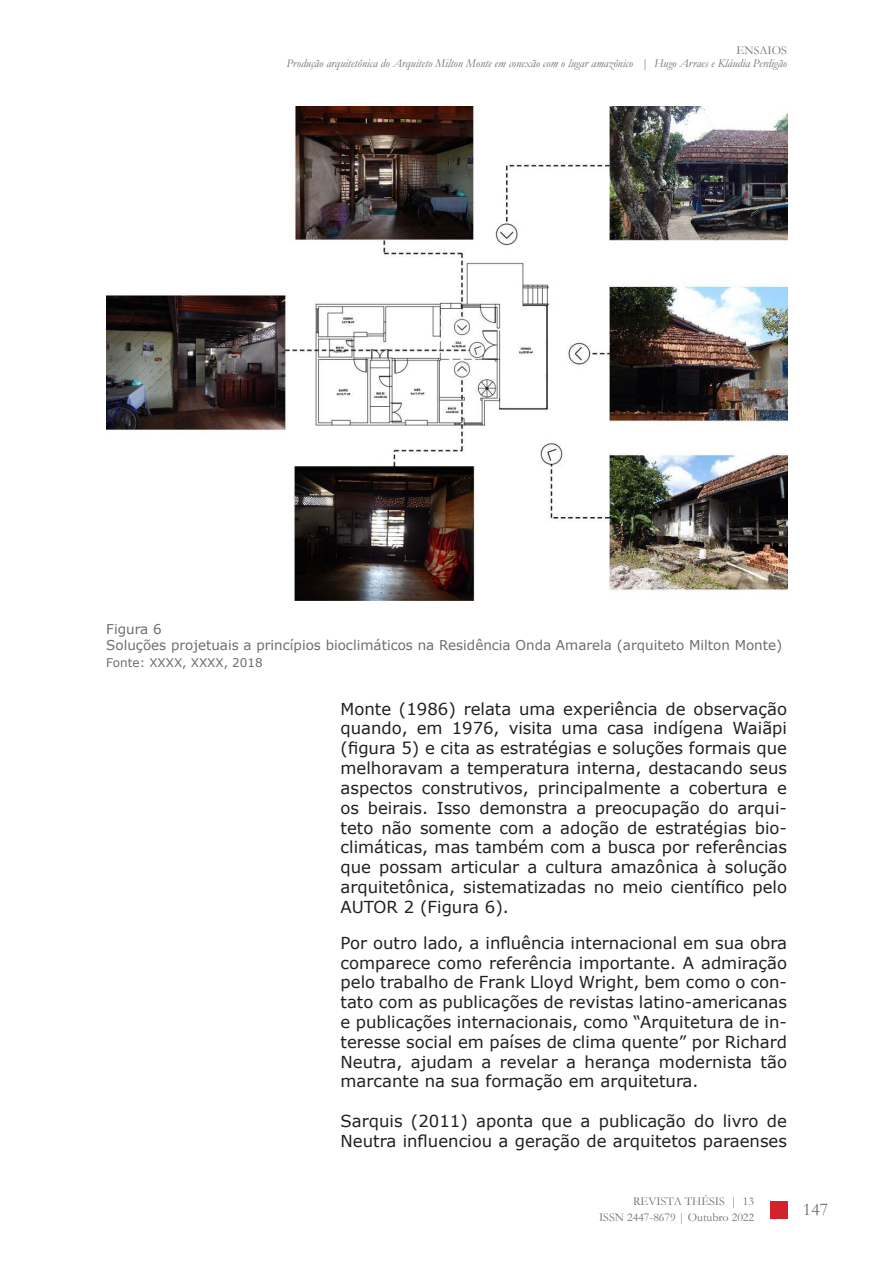
<style>
.page{position:relative;width:893px;height:1263px;background:#fff}
.page>*{position:absolute;margin:0;border:0;box-sizing:border-box;transform-origin:0 0}
.t1{font:18px "Garamond";color:#6d6f72}
.Artigos_-_Texto{font:16.5px/19.8px "Verdana";color:#231f20;text-align:justify}
.Legendas_-_Título{font:13.5px "Verdana";color:#6c6d70}
.t2{font:italic 12px/12.8px "Garamond";color:#6d6f72;text-align:right}
.t3{font:12px/16.2px "Garamond";color:#6d6f72;text-align:right}
.t4{font:12px "Verdana";color:#6c6d70}
.s1{font-style:normal}
</style>
<div class="page">
<div style="left:770px;top:1201px;width:17px;height:17px;background:#d3222c"></div>
<img style="left:106px;top:106px;width:681px;height:495px">
<p class="t2" style="left:286px;top:44px;width:502px"><span class="s1">ENSAIOS<br></span>Produção arquitetônica do Arquiteto Milton Monte em conexão com o lugar amazônico <span class="s1">|</span> Hugo Arraes e Kláudia Perdigão</p>
<p class="Legendas_-_Título" style="left:106px;top:620px;width:57px">Figura 6</p>
<p class="Legendas_-_Título" style="left:106px;top:636px;width:677px">Soluções projetuais a princípios bioclimáticos na Residência Onda Amarela (arquiteto Milton Monte)</p>
<p class="t4" style="left:106px;top:654px;width:158px">Fonte: XXXX, XXXX, 2018</p>
<p class="Artigos_-_Texto" style="left:341px;top:699px;width:448px">Monte (1986) relata uma experiência de observação quando, em 1976, visita uma casa indígena Waiãpi (figura 5) e cita as estratégias e soluções formais que melhoravam a temperatura interna, destacando seus aspectos construtivos, principalmente a cobertura e os beirais. Isso demonstra a preocupação do arqui&shy;teto não somente com a adoção de estratégias bio&shy;climáticas, mas também com a busca por referências que possam articular a cultura amazônica à solução arquitetônica, sistematizadas no meio científico pelo AUTOR 2 (Figura 6).</p>
<p class="Artigos_-_Texto" style="left:341px;top:933px;width:448px">Por outro lado, a influência internacional em sua obra comparece como referência importante. A admiração pelo trabalho de Frank Lloyd Wright, bem como o con&shy;tato com as publicações de revistas latino-americanas e publicações internacionais, como “Arquitetura de in&shy;teresse social em países de clima quente” por Richard Neutra, ajudam a revelar a herança modernista tão marcante na sua formação em arquitetura.</p>
<p class="Artigos_-_Texto" style="left:341px;top:1111px;width:448px">Sarquis (2011) aponta que a publicação do livro de<br>Neutra influenciou a geração de arquitetos paraenses</p>
<p class="t3" style="left:599px;top:1193px;width:157px">REVISTA THÉSIS | 13<br>ISSN 2447-8679 | Outubro 2022</p>
<p class="t1" style="left:803px;top:1197px;width:27px">147</p>
</div>
